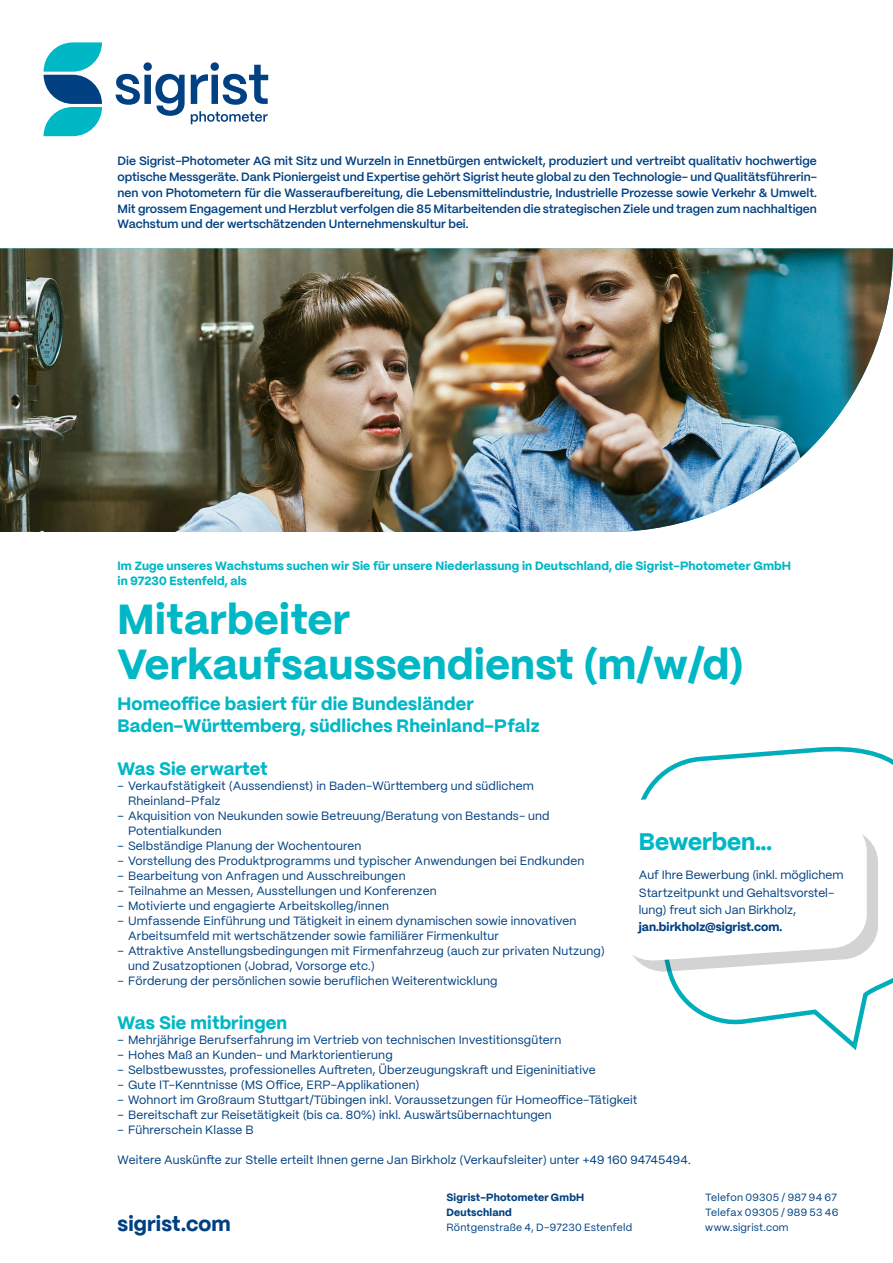
<style>
.page{position:relative;width:893px;height:1263px;background:#fff}
.page>*{position:absolute;margin:0;border:0;box-sizing:border-box;transform-origin:0 0}
.t1{font:800 42px/45px "PP Mori";letter-spacing:.01em;color:#00b7c5}
.t2{font:800 24px "PP Mori";color:#00b7c5}
.t3{font:800 21px "PP Mori";letter-spacing:.01em;color:#014081}
.t4{font:800 18px/22.5px "PP Mori";letter-spacing:.01em;color:#00b7c5}
.t5{font:12px/15px "PP Mori";letter-spacing:.01em;color:#014081}
.t6{font:600 12px/15.8px "PP Mori";color:#014081;text-align:justify}
.t7{font:800 12px/15px "PP Mori";letter-spacing:.01em;color:#00b7c5}
.t8{font:10.5px "PP Mori";letter-spacing:.02em;color:#014081}
.t9{font:800 10.5px "PP Mori";letter-spacing:.02em;color:#014081}
.s1{font-weight:800}
</style>
<div class="page">
<svg style="left:642px;top:746px;width:251px;height:305px"></svg>
<svg style="left:633px;top:797px;width:245px;height:174px"></svg>
<img style="left:0;top:248px;width:893px;height:284px">
<svg style="left:44px;top:42px;width:58px;height:94px"></svg>
<svg style="left:116px;top:62px;width:69px;height:54px"></svg>
<svg style="left:191px;top:62px;width:77px;height:43px"></svg>
<svg style="left:191px;top:111px;width:77px;height:13px"></svg>
<p class="t6" style="left:118px;top:152px;width:701px">Die Sigrist-Photometer AG mit Sitz und Wurzeln in Ennetbürgen entwickelt, produziert und vertreibt qualitativ hochwertige optische Messgeräte. Dank Pioniergeist und Expertise gehört Sigrist heute global zu den Technologie- und Qualitätsführerin&shy;nen von Photometern für die Wasseraufbereitung, die Lebensmittelindustrie, Industrielle Prozesse sowie Verkehr &amp; Umwelt.<br>Mit grossem Engagement und Herzblut verfolgen die 85 Mitarbeitenden die strategischen Ziele und tragen zum nachhaltigen Wachstum und der wertschätzenden Unternehmenskultur bei.</p>
<p class="t7" style="left:118px;top:557px;width:675px">Im Zuge unseres Wachstums suchen wir Sie für unsere Niederlassung in Deutschland, die Sigrist-Photometer GmbH in 97230 Estenfeld, als</p>
<p class="t1" style="left:118px;top:594px;width:628px">Mitarbeiter<br>Verkaufsaussendienst (m/w/d)</p>
<p class="t4" style="left:118px;top:691px;width:423px">Homeoffice basiert für die Bundesländer<br>Baden-Württemberg, südliches Rheinland-Pfalz</p>
<p class="t4" style="left:118px;top:757px;width:152px">Was Sie erwartet</p>
<p class="t5" style="left:128px;top:778px;width:407px;text-indent:-10px">– Verkaufstätigkeit (Aussendienst) in Baden-Württemberg und südlichem<br>Rheinland-Pfalz</p>
<p class="t5" style="left:128px;top:808px;width:423px;text-indent:-10px">– Akquisition von Neukunden sowie Betreuung/Beratung von Bestands- und<br>Potentialkunden</p>
<p class="t5" style="left:118px;top:838px;width:245px">– Selbständige Planung der Wochentouren</p>
<p class="t5" style="left:118px;top:853px;width:468px">– Vorstellung des Produktprogramms und typischer Anwendungen bei Endkunden</p>
<p class="t5" style="left:118px;top:868px;width:290px">– Bearbeitung von Anfragen und Ausschreibungen</p>
<p class="t5" style="left:118px;top:883px;width:321px">– Teilnahme an Messen, Ausstellungen und Konferenzen</p>
<p class="t5" style="left:118px;top:898px;width:273px">– Motivierte und engagierte Arbeitskolleg/innen</p>
<p class="t5" style="left:128px;top:913px;width:450px;text-indent:-10px">– Umfassende Einführung und Tätigkeit in einem dynamischen sowie innovativen<br>Arbeitsumfeld mit wertschätzender sowie familiärer Firmenkultur</p>
<p class="t5" style="left:128px;top:943px;width:478px;text-indent:-10px">– Attraktive Anstellungsbedingungen mit Firmenfahrzeug (auch zur privaten Nutzung) und Zusatzoptionen (Jobrad, Vorsorge etc.)</p>
<p class="t5" style="left:118px;top:973px;width:381px">– Förderung der persönlichen sowie beruflichen Weiterentwicklung</p>
<p class="t4" style="left:118px;top:1010px;width:171px">Was Sie mitbringen</p>
<p class="t5" style="left:118px;top:1032px;width:445px">– Mehrjährige Berufserfahrung im Vertrieb von technischen Investitionsgütern</p>
<p class="t5" style="left:118px;top:1047px;width:277px">– Hohes Maß an Kunden- und Marktorientierung</p>
<p class="t5" style="left:118px;top:1062px;width:480px">– Selbstbewusstes, professionelles Auftreten, Überzeugungskraft und Eigeninitiative</p>
<p class="t5" style="left:118px;top:1077px;width:303px">– Gute IT-Kenntnisse (MS Office, ERP-Applikationen)</p>
<p class="t5" style="left:118px;top:1092px;width:521px">– Wohnort im Großraum Stuttgart/Tübingen inkl. Voraussetzungen für Homeoffice-Tätigkeit</p>
<p class="t5" style="left:118px;top:1107px;width:436px">– Bereitschaft zur Reisetätigkeit (bis ca. 80%) inkl. Auswärtsübernachtungen</p>
<p class="t5" style="left:118px;top:1122px;width:138px">– Führerschein Klasse B</p>
<p class="t5" style="left:118px;top:1152px;width:575px">Weitere Auskünfte zur Stelle erteilt Ihnen gerne Jan Birkholz (Verkaufsleiter) unter +49 160 94745494.</p>
<p class="t2" style="left:639px;top:820px;width:135px">Bewerben...</p>
<p class="t5" style="left:639px;top:866px;width:206px;line-height:17.4px">Auf Ihre Bewerbung (inkl. möglichem Startzeitpunkt und Gehaltsvorstel&shy;lung) freut sich Jan Birkholz, <span class="s1">jan.birkholz@sigrist.com.</span></p>
<p class="t3" style="left:118px;top:1205px;width:115px">sigrist.com</p>
<p class="t9" style="left:446px;top:1188px;width:139px">Sigrist-Photometer GmbH</p>
<p class="t9" style="left:446px;top:1203px;width:67px">Deutschland</p>
<p class="t8" style="left:446px;top:1218px;width:187px">Röntgenstraße 4, D-97230 Estenfeld</p>
<p class="t8" style="left:705px;top:1188px;width:133px">Telefon 09305 / 987 94 67</p>
<p class="t8" style="left:705px;top:1203px;width:135px">Telefax 09305 / 989 53 46</p>
<p class="t8" style="left:705px;top:1218px;width:85px">www.sigrist.com</p>
</div>
